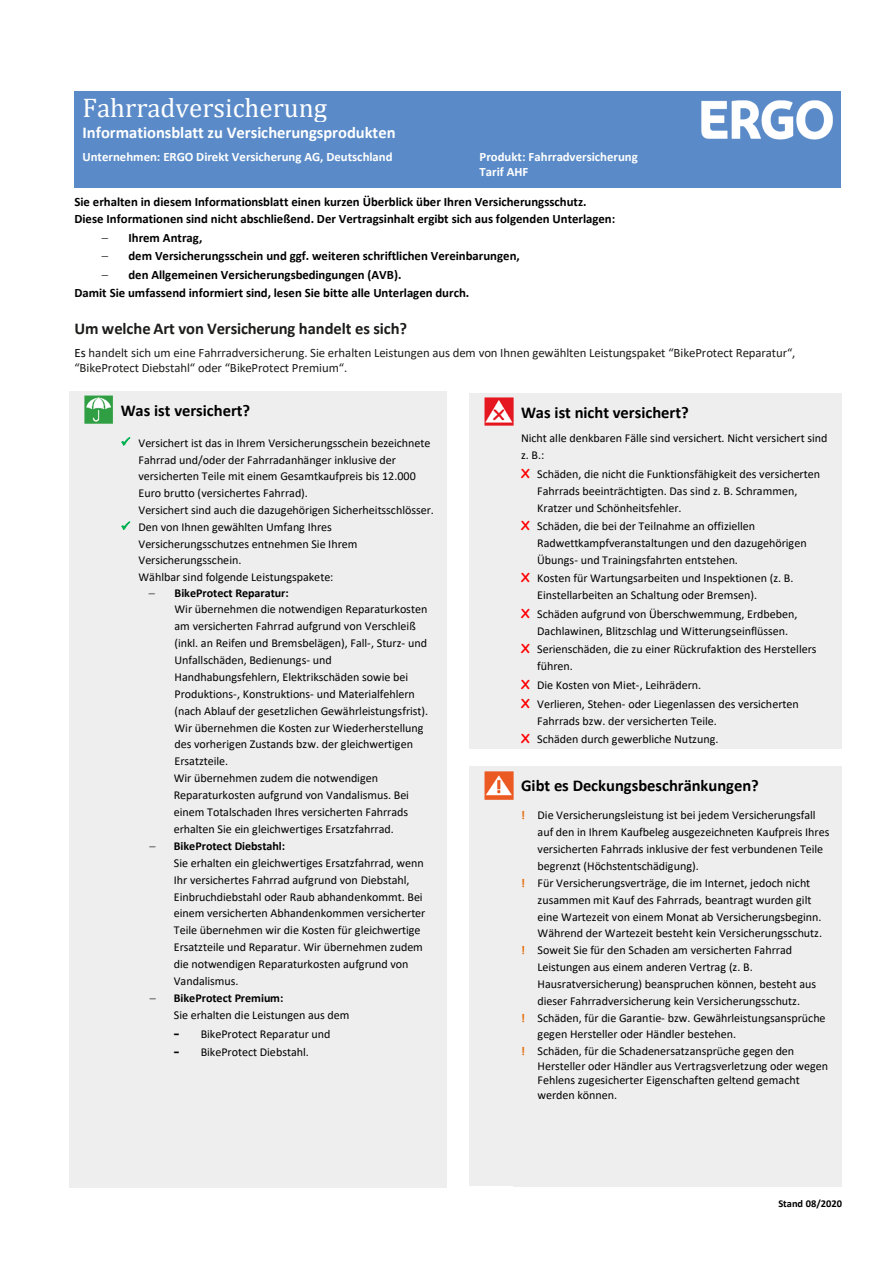
<style>
.page{position:relative;width:893px;height:1263px;background:#fff}
.page>*{position:absolute;margin:0;border:0;box-sizing:border-box;transform-origin:0 0}
.t1{font:27px "Cambria";color:#fff}
.t2{font:700 16.5px "Calibri";letter-spacing:-.005em;color:#000}
.t3{font:700 16.5px "Calibri";letter-spacing:-.005em;color:#fff}
.t4{font:700 16.5px "Calibri";letter-spacing:-.005em;color:#1d1d1b}
.t5{font:700 12.75px "Calibri";color:#000}
.t6{font:12.75px/15.5px "Calibri";letter-spacing:-.005em;color:#1d1d1b}
.t7{font:700 12.75px/15.5px "Calibri";color:#fff}
.t8{font:12px/16.8px "Calibri";letter-spacing:-.005em;color:#000}
.t9{font:700 12px "Calibri";color:#000}
.t10{font:700 10.5px "Calibri";color:#000}
.s1{color:#000}
.s2{color:#00b050}
.s3{font-family:"Times New Roman";font-weight:700;font-size:16.5px}
.s4{font-family:"Comic Sans MS";font-weight:700;color:#f00}
.s5{font-weight:700;color:#e36c0a}
</style>
<div class="page">
<div style="left:74px;top:91px;width:404px;height:58px;background:#5a8bc8"></div>
<div style="left:478px;top:91px;width:362px;height:58px;background:#5a8bc8"></div>
<div style="left:74px;top:149px;width:404px;height:38px;background:#5a8bc8"></div>
<div style="left:478px;top:149px;width:362px;height:38px;background:#5a8bc8"></div>
<div style="left:69px;top:391px;width:44px;height:797px;background:#efeeee"></div>
<div style="left:113px;top:391px;width:334px;height:38px;background:#efeeee"></div>
<div style="left:113px;top:429px;width:334px;height:759px;background:#efeeee"></div>
<div style="left:469px;top:393px;width:44px;height:355px;background:#efeeee"></div>
<div style="left:513px;top:393px;width:328px;height:38px;background:#efeeee"></div>
<div style="left:513px;top:431px;width:328px;height:317px;background:#efeeee"></div>
<div style="left:469px;top:767px;width:44px;height:419px;background:#efeeee"></div>
<div style="left:513px;top:767px;width:328px;height:41px;background:#efeeee"></div>
<div style="left:513px;top:808px;width:328px;height:378px;background:#efeeee"></div>
<img style="left:701px;top:100px;width:131px;height:39px">
<img style="left:85px;top:395px;width:28px;height:29px">
<img style="left:485px;top:397px;width:28px;height:29px">
<img style="left:485px;top:771px;width:28px;height:28px">
<h1 class="t1" style="left:82px;top:98px;width:246px">Fahrradversicherung</h1>
<h2 class="t3" style="left:82px;top:125px;width:314px">Informationsblatt zu Versicherungsprodukten</h2>
<p class="t7" style="left:82px;top:149px;width:311px">Unternehmen: ERGO Direkt Versicherung AG, Deutschland</p>
<p class="t7" style="left:479px;top:149px;width:160px">Produkt: Fahrradversicherung<br>Tarif AHF</p>
<p class="t5" style="left:74px;top:195px;width:513px">Sie erhalten in diesem Informationsblatt einen kurzen Überblick über Ihren Versicherungsschutz.</p>
<p class="t5" style="left:74px;top:213px;width:542px">Diese Informationen sind nicht abschließend. Der Vertragsinhalt ergibt sich aus folgenden Unterlagen:</p>
<p class="t5" style="left:128px;top:232px;width:75px">Ihrem Antrag,</p>
<p class="t5" style="left:128px;top:250px;width:393px">dem Versicherungsschein und ggf. weiteren schriftlichen Vereinbarungen,</p>
<p class="t5" style="left:128px;top:269px;width:274px">den Allgemeinen Versicherungsbedingungen (AVB).</p>
<p class="t5" style="left:74px;top:287px;width:396px">Damit Sie umfassend informiert sind, lesen Sie bitte alle Unterlagen durch.</p>
<h2 class="t4" style="left:74px;top:321px;width:334px">Um welche Art von Versicherung handelt es sich?</h2>
<p class="t6" style="left:74px;top:345px;width:722px"><span class="s1">Es</span> handelt sich um eine Fahrradversicherung. Sie erhalten Leistungen aus dem von Ihnen gewählten Leistungspaket “BikeProtect Reparatur“, “BikeProtect Diebstahl“ oder “BikeProtect Premium“.</p>
<h2 class="t2" style="left:121px;top:402px;width:131px">Was ist versichert?</h2>
<p class="t8" style="left:138px;top:434px;width:297px;text-indent:-18px"><span class="s2">✓</span> Versichert ist das in Ihrem Versicherungsschein bezeichnete Fahrrad und/oder der Fahrradanhänger inklusive der versicherten Teile mit einem Gesamtkaufpreis bis 12.000<br>Euro brutto (versichertes Fahrrad).<br>Versichert sind auch die dazugehörigen Sicherheitsschlösser.</p>
<p class="t8" style="left:138px;top:519px;width:220px;text-indent:-18px"><span class="s2">✓</span> Den von Ihnen gewählten Umfang Ihres Versicherungsschutzes entnehmen Sie Ihrem Versicherungsschein.<br>Wählbar sind folgende Leistungspakete:</p>
<p class="t9" style="left:174px;top:587px;width:116px">BikeProtect Reparatur:</p>
<p class="t8" style="left:174px;top:601px;width:256px">Wir übernehmen die notwendigen Reparaturkosten am versicherten Fahrrad aufgrund von Verschleiß (inkl. an Reifen und Bremsbelägen), Fall-, Sturz- und Unfallschäden, Bedienungs- und Handhabungsfehlern, Elektrikschäden sowie bei Produktions-, Konstruktions- und Materialfehlern (nach Ablauf der gesetzlichen Gewährleistungsfrist).<br>Wir übernehmen die Kosten zur Wiederherstellung des vorherigen Zustands bzw. der gleichwertigen Ersatzteile.<br>Wir übernehmen zudem die notwendigen Reparaturkosten aufgrund von Vandalismus. Bei einem Totalschaden Ihres versicherten Fahrrads erhalten Sie ein gleichwertiges Ersatzfahrrad.</p>
<p class="t9" style="left:174px;top:840px;width:113px">BikeProtect Diebstahl:</p>
<p class="t8" style="left:174px;top:855px;width:253px">Sie erhalten ein gleichwertiges Ersatzfahrrad, wenn Ihr versichertes Fahrrad aufgrund von Diebstahl, Einbruchdiebstahl oder Raub abhandenkommt. Bei einem versicherten Abhandenkommen versicherter Teile übernehmen wir die Kosten für gleichwertige Ersatzteile und Reparatur. Wir übernehmen zudem die notwendigen Reparaturkosten aufgrund von Vandalismus.</p>
<p class="t9" style="left:174px;top:992px;width:111px">BikeProtect Premium:</p>
<p class="t8" style="left:174px;top:1007px;width:177px">Sie erhalten die Leistungen aus dem</p>
<p class="t8" style="left:174px;top:1025px;width:158px"><span class="s3">-</span> BikeProtect Reparatur und</p>
<p class="t8" style="left:174px;top:1044px;width:136px"><span class="s3">-</span> BikeProtect Diebstahl.</p>
<h2 class="t2" style="left:521px;top:404px;width:169px">Was ist nicht versichert?</h2>
<p class="t8" style="left:521px;top:430px;width:308px">Nicht alle denkbaren Fälle sind versichert. Nicht versichert sind z. B.:</p>
<p class="t8" style="left:537px;top:466px;width:284px;text-indent:-16px"><span class="s4">X</span> Schäden, die nicht die Funktionsfähigkeit des versicherten<br>Fahrrads beeinträchtigten. Das sind z. B. Schrammen,<br>Kratzer und Schönheitsfehler.</p>
<p class="t8" style="left:537px;top:518px;width:271px;text-indent:-16px"><span class="s4">X</span> Schäden, die bei der Teilnahme an offiziellen<br>Radwettkampfveranstaltungen und den dazugehörigen<br>Übungs- und Trainingsfahrten entstehen.</p>
<p class="t8" style="left:537px;top:570px;width:258px;text-indent:-16px"><span class="s4">X</span> Kosten für Wartungsarbeiten und Inspektionen (z. B.<br>Einstellarbeiten an Schaltung oder Bremsen).</p>
<p class="t8" style="left:521px;top:606px;width:278px;text-align:center"><span class="s4">X</span> Schäden aufgrund von Überschwemmung, Erdbeben,<br>Dachlawinen, Blitzschlag und Witterungseinflüssen.</p>
<p class="t8" style="left:537px;top:641px;width:281px;text-indent:-16px"><span class="s4">X</span> Serienschäden, die zu einer Rückrufaktion des Herstellers führen.</p>
<p class="t8" style="left:521px;top:676px;width:279px;line-height:18.6px"><span class="s4">X</span> Die Kosten von Miet-, Leihrädern.<br><span class="s4">X</span> Verlieren, Stehen- oder Liegenlassen des versicherten</p>
<p class="t8" style="left:521px;top:712px;width:199px;line-height:18.6px;text-align:right">Fahrrads bzw. der versicherten Teile.<br><span class="s4">X</span> Schäden durch gewerbliche Nutzung.</p>
<h2 class="t2" style="left:521px;top:778px;width:239px">Gibt es Deckungsbeschränkungen?</h2>
<p class="t8" style="left:521px;top:807px;width:296px"><span class="s5">!</span> Die Versicherungsleistung ist bei jedem Versicherungsfall</p>
<p class="t8" style="left:537px;top:824px;width:293px">auf den in Ihrem Kaufbeleg ausgezeichneten Kaufpreis Ihres</p>
<p class="t8" style="left:537px;top:841px;width:287px">versicherten Fahrrads inklusive der fest verbundenen Teile</p>
<p class="t8" style="left:537px;top:858px;width:163px">begrenzt (Höchstentschädigung).</p>
<p class="t8" style="left:521px;top:875px;width:291px"><span class="s5">!</span> Für Versicherungsverträge, die im Internet, jedoch nicht</p>
<p class="t8" style="left:537px;top:892px;width:275px">zusammen mit Kauf des Fahrrads, beantragt wurden gilt</p>
<p class="t8" style="left:537px;top:908px;width:285px">eine Wartezeit von einem Monat ab Versicherungsbeginn.</p>
<p class="t8" style="left:537px;top:925px;width:286px">Während der Wartezeit besteht kein Versicherungsschutz.</p>
<p class="t8" style="left:521px;top:942px;width:272px"><span class="s5">!</span> Soweit Sie für den Schaden am versicherten Fahrrad</p>
<p class="t8" style="left:537px;top:959px;width:217px">Leistungen aus einem anderen Vertrag (z. B.</p>
<p class="t8" style="left:537px;top:976px;width:280px">Hausratversicherung) beanspruchen können, besteht aus</p>
<p class="t8" style="left:537px;top:992px;width:264px">dieser Fahrradversicherung kein Versicherungsschutz.</p>
<p class="t8" style="left:521px;top:1009px;width:306px"><span class="s5">!</span> Schäden, für die Garantie- bzw. Gewährleistungsansprüche</p>
<p class="t8" style="left:537px;top:1026px;width:200px">gegen Hersteller oder Händler bestehen.</p>
<p class="t8" style="left:521px;top:1043px;width:275px"><span class="s5">!</span> Schäden, für die Schadenersatzansprüche gegen den</p>
<p class="t8" style="left:537px;top:1059px;width:292px;line-height:14.5px">Hersteller oder Händler aus Vertragsverletzung oder wegen<br>Fehlens zugesicherter Eigenschaften geltend gemacht werden können.</p>
<p class="t10" style="left:778px;top:1198px;width:65px">Stand 08/2020</p>
</div>
